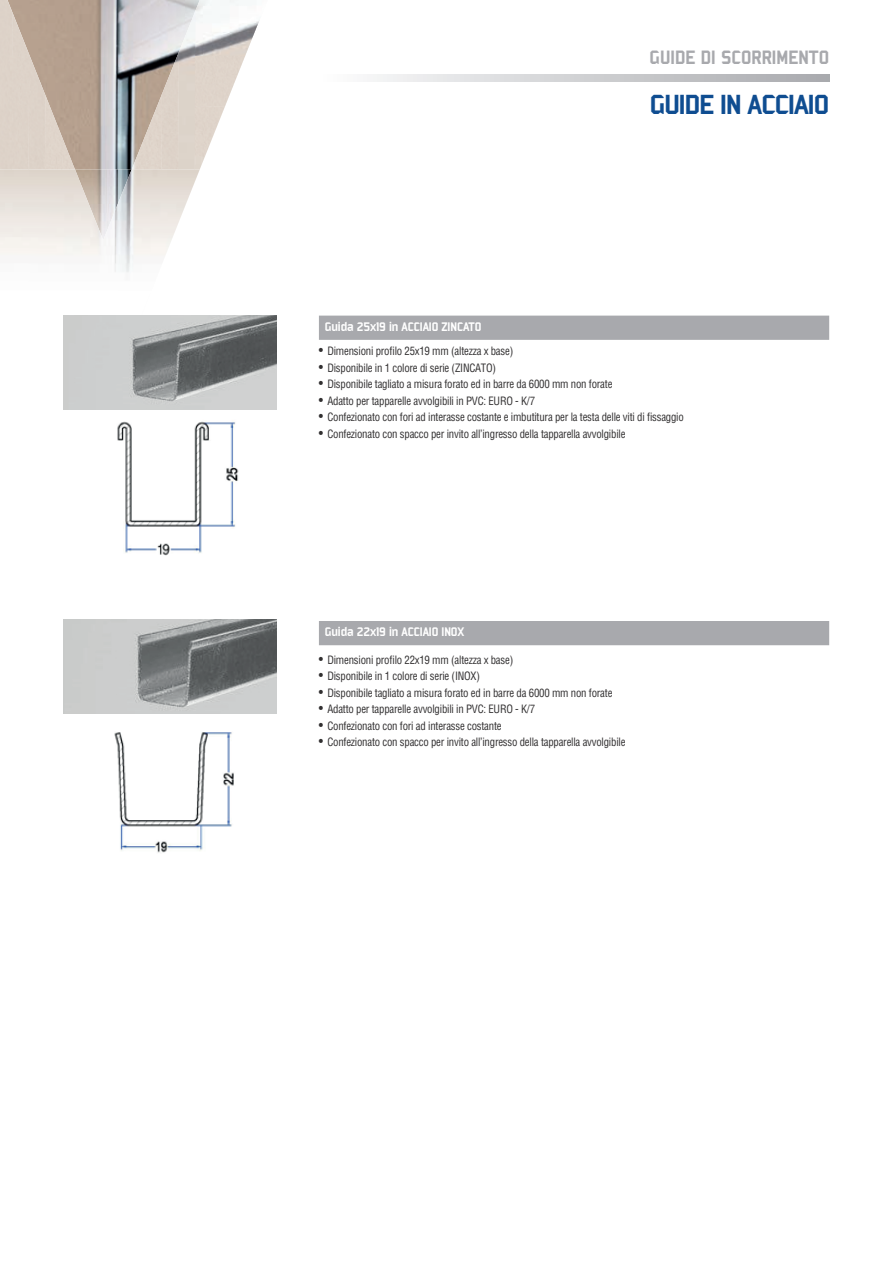
<style>
.page{position:relative;width:893px;height:1263px;background:#fff}
.page>*{position:absolute;margin:0;border:0;box-sizing:border-box;transform-origin:0 0}
.t1{font:30px "Bombardier";letter-spacing:-.03em;color:#0f4d91;scale:1.04 1}
.t2{font:21px "Bombardier";color:#a8a9ad}
.t3{font:13.5px "Bombardier";letter-spacing:-.01em;color:#fff}
.t4{font:condensed 11.25px "Helvetica";letter-spacing:-.02em;color:#312f30;scale:.96 1}
.s1{font-size:13.5px}
</style>
<div class="page">
<svg style="left:373px;top:75px;width:456px;height:7px;background:#cdced0"></svg>
<img style="left:13px;top:0;width:124px;height:169px">
<svg style="left:137px;top:0;width:58px;height:136px;background:#c6c0be"></svg>
<img style="left:151px;top:315px;width:125px;height:1px">
<div style="left:0;top:0;width:13px;height:169px;background:#ddd2c8"></div>
<img style="left:195px;top:0;width:64px;height:56px">
<img style="left:12px;top:12px;width:17px;height:157px">
<img style="left:178px;top:10px;width:18px;height:159px">
<img style="left:28px;top:53px;width:18px;height:116px">
<img style="left:161px;top:52px;width:18px;height:117px">
<img style="left:195px;top:56px;width:50px;height:50px">
<img style="left:45px;top:95px;width:17px;height:74px">
<img style="left:145px;top:94px;width:17px;height:75px">
<img style="left:195px;top:106px;width:30px;height:51px">
<img style="left:62px;top:136px;width:13px;height:33px">
<img style="left:132px;top:136px;width:13px;height:33px">
<svg style="left:194px;top:157px;width:11px;height:12px"></svg>
<img style="left:0;top:169px;width:200px;height:104px">
<img style="left:117px;top:421px;width:122px;height:135px">
<img style="left:114px;top:732px;width:120px;height:121px">
<img style="left:64px;top:316px;width:212px;height:94px">
<img style="left:64px;top:620px;width:212px;height:94px">
<div style="left:319px;top:316px;width:510px;height:24px;background:#a8a9ad"></div>
<div style="left:319px;top:621px;width:510px;height:24px;background:#a8a9ad"></div>
<h2 class="t2" style="left:649px;top:46px;width:181px">GUIDE DI SCORRIMENTO</h2>
<p class="t3" style="left:325px;top:319px;width:158px">Guida 25x19 in ACCIAIO ZINCATO</p>
<h1 class="t1" style="left:650px;top:89px;width:174px">GUIDE IN ACCIAIO</h1>
<p class="t4" style="left:319px;top:344px;width:204px"><span class="s1">•</span> Dimensioni profilo 25x19 mm (altezza x base)</p>
<p class="t4" style="left:319px;top:361px;width:186px"><span class="s1">•</span> Disponibile in 1 colore di serie (ZINCATO)</p>
<p class="t4" style="left:319px;top:377px;width:307px"><span class="s1">•</span> Disponibile tagliato a misura forato ed in barre da 6000 mm non forate</p>
<p class="t4" style="left:319px;top:394px;width:227px"><span class="s1">•</span> Adatto per tapparelle avvolgibili in PVC: EURO - K/7</p>
<p class="t4" style="left:319px;top:410px;width:382px"><span class="s1">•</span> Confezionato con fori ad interasse costante e imbutitura per la testa delle viti di fissaggio</p>
<p class="t4" style="left:319px;top:427px;width:321px"><span class="s1">•</span> Confezionato con spacco per invito all’ingresso della tapparella avvolgibile</p>
<p class="t3" style="left:325px;top:625px;width:141px">Guida 22x19 in ACCIAIO INOX</p>
<p class="t4" style="left:319px;top:652px;width:204px"><span class="s1">•</span> Dimensioni profilo 22x19 mm (altezza x base)</p>
<p class="t4" style="left:319px;top:669px;width:169px"><span class="s1">•</span> Disponibile in 1 colore di serie (INOX)</p>
<p class="t4" style="left:319px;top:685px;width:307px"><span class="s1">•</span> Disponibile tagliato a misura forato ed in barre da 6000 mm non forate</p>
<p class="t4" style="left:319px;top:702px;width:227px"><span class="s1">•</span> Adatto per tapparelle avvolgibili in PVC: EURO - K/7</p>
<p class="t4" style="left:319px;top:718px;width:192px"><span class="s1">•</span> Confezionato con fori ad interasse costante</p>
<p class="t4" style="left:319px;top:735px;width:321px"><span class="s1">•</span> Confezionato con spacco per invito all’ingresso della tapparella avvolgibile</p>
</div>
